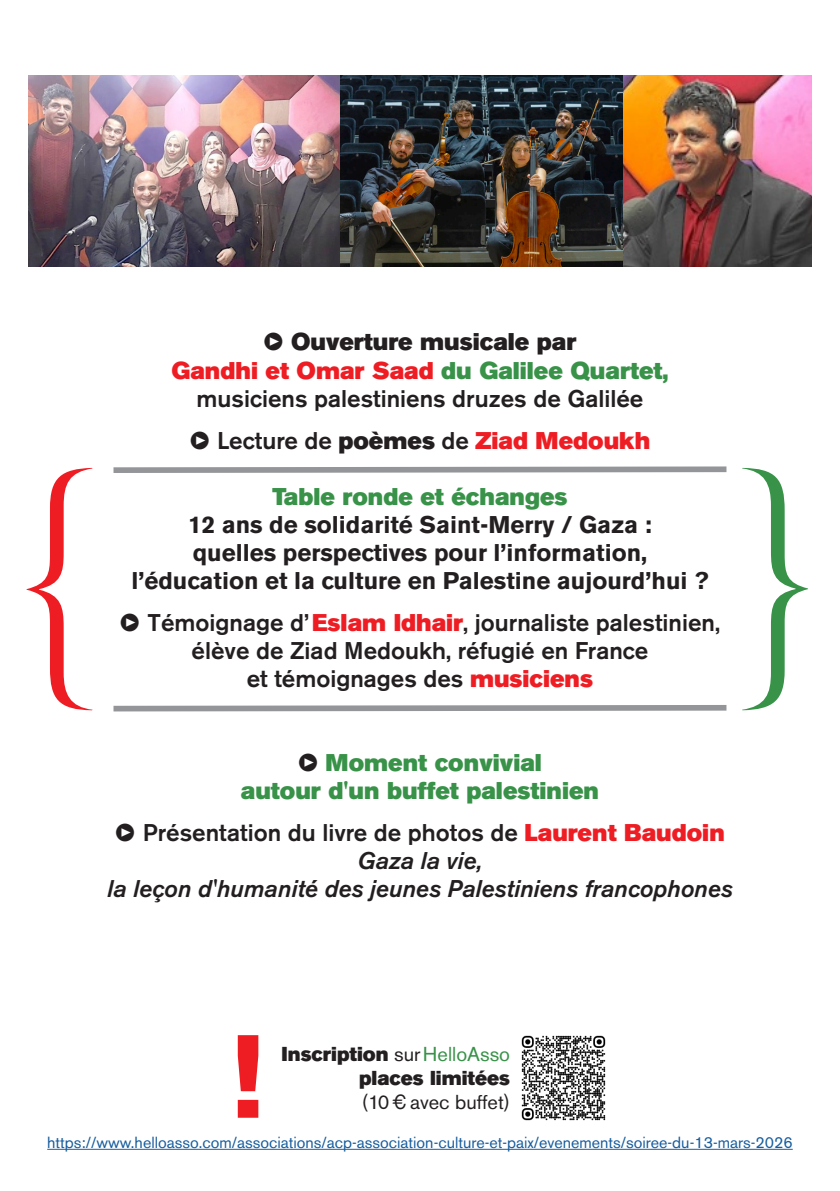
<style>
.page{position:relative;width:840px;height:1191px;background:#fff}
.page>*{position:absolute;margin:0;border:0;box-sizing:border-box;transform-origin:0 0}
.t1{font:292px "Letter Gothic Std";color:#ee1d23}
.t2{font:292px "Letter Gothic Std";color:#389248}
.t3{font:800 116.8px "Akzidenz Grotesk BE";color:#ee1d23}
.t4{font:500 24px/28px "Akzidenz Grotesk BE";color:#231f20;text-align:center}
.t5{font:700 24px/28px "Akzidenz Grotesk BE";color:#231f20;text-align:center}
.t6{font:24px/28px "Akzidenz Grotesk BE Super";color:#389248;text-align:center}
.t7{font:italic 500 24px/28px "Akzidenz Grotesk BE";color:#231f20;text-align:center}
.t8{font:20px/24px "Akzidenz Grotesk BE Super";color:#231f20;text-align:right}
.t9{font:20px "Akzidenz Grotesk BE";color:#231f20}
.t10{font:16px "Akzidenz Grotesk BE";color:#175d9e}
.s1{font-family:"Meta OT"}
.s2{font-family:"Akzidenz Grotesk BE Super";font-weight:400}
.s3{font-family:"Akzidenz Grotesk BE Super";font-weight:400;color:#ee1d23}
.s4{font-family:"Akzidenz Grotesk BE Super";font-weight:400;color:#389248}
.s5{font-family:"Meta OT";font-weight:500;color:#231f20}
.s6{font-family:"Akzidenz Grotesk BE"}
.s7{font-family:"Akzidenz Grotesk BE";color:#389248}
.s8{font-family:"Helvetica"}
</style>
<div class="page">
<img style="left:28px;top:75px;width:783px;height:191px">
<img style="left:521px;top:1035px;width:84px;height:85px">
<svg style="left:113px;top:466px;width:614px;height:7px;background:#a7a9ab"></svg>
<svg style="left:113px;top:705px;width:614px;height:7px;background:#a7a9ab"></svg>
<hr style="left:47px;top:1148px;width:745px;height:1px;background:#175d9e">
<p class="t4" style="left:171px;top:328px;width:498px"><span class="s1">•</span> <span class="s2">Ouverture musicale par<br></span><span class="s3">Gandhi et Omar Saad</span> <span class="s4">du Galilee Quartet, </span>musiciens palestiniens druzes de Galilée</p>
<p class="t4" style="left:189px;top:426px;width:462px"><span class="s1">•</span> Lecture de <span class="s2">poèmes</span> de <span class="s3">Ziad Medoukh</span></p>
<p class="t6" style="left:272px;top:482px;width:296px">Table ronde et échanges</p>
<p class="t5" style="left:131px;top:510px;width:578px">12 ans de solidarité Saint-Merry / Gaza :<br>quelles perspectives pour l’information, l’éducation et la culture en Palestine aujourd’hui ?</p>
<p class="t4" style="left:120px;top:608px;width:601px"><span class="s1">•</span> Témoignage d’<span class="s3">Eslam Idhair</span>, journaliste palestinien, élève de Ziad Medoukh, réfugié en France<br>et témoignages des <span class="s3">musiciens</span></p>
<p class="t1" style="left:-28px;top:413px;width:177px">{</p>
<p class="t2" style="left:686px;top:413px;width:177px">}</p>
<p class="t6" style="left:241px;top:748px;width:359px"><span class="s5">•</span> Moment convivial<br>autour d'un buffet palestinien</p>
<p class="t4" style="left:115px;top:818px;width:611px"><span class="s1">•</span> Présentation du livre de photos de <span class="s3">Laurent Baudoin</span></p>
<p class="t7" style="left:107px;top:846px;width:626px">Gaza la vie,<br>la leçon d'humanité des jeunes Palestiniens francophones</p>
<p class="t3" style="left:229px;top:1009px;width:36px">!</p>
<p class="t8" style="left:281px;top:1042px;width:230px">Inscription <span class="s6">sur</span><span class="s7">HelloAsso </span>places limitées</p>
<p class="t9" style="left:361px;top:1090px;width:150px">(10<span class="s8">€</span> avec buffet)</p>
<p class="t10" style="left:47px;top:1132px;width:746px">https://www.helloasso.com/associations/acp-association-culture-et-paix/evenements/soiree-du-13-mars-2026</p>
</div>
